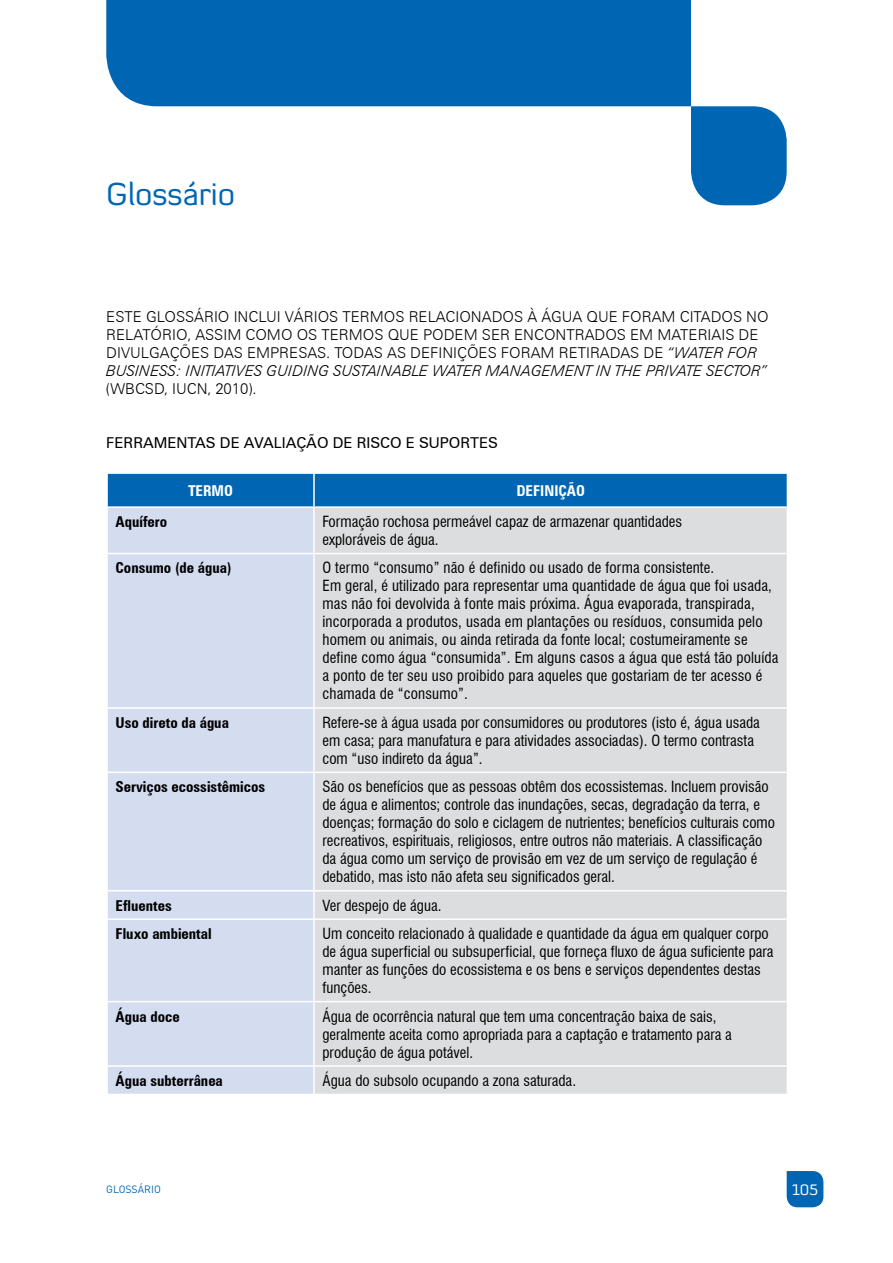
<style>
.page{position:relative;width:893px;height:1263px;background:#fff}
.page>*{position:absolute;margin:0;border:0;box-sizing:border-box;transform-origin:0 0}
.t1{font:31.5px "Diavlo";color:#0066b3}
.t2{font:condensed 15px/18px "Swiss 721 BT";color:#000}
.t3{font:300 15px/18px "Zurich BT";color:#000}
.t4{font:700 condensed 15px "Zurich BT";color:#000}
.t5{font:15px "Zurich BT";color:#000}
.t6{font:700 condensed 15px "Zurich BT";color:#fff}
.t7{font:15px "Diavlo";color:#fff}
.t8{font:10.5px "DIN";color:#0066b3}
.s1{font-style:italic}
</style>
<div class="page">
<svg style="left:787px;top:1171px;width:36px;height:36px"></svg>
<div style="left:108px;top:474px;width:679px;height:32px;background:#0066b3"></div>
<div style="left:108px;top:508px;width:205px;height:586px;background:#d4dcf0"></div>
<div style="left:315px;top:508px;width:472px;height:586px;background:#dcddde"></div>
<hr style="left:313px;top:474px;width:2px;height:32px;background:#fff">
<hr style="left:106px;top:553px;width:208px;height:1px;background:#fff">
<hr style="left:314px;top:553px;width:473px;height:1px;background:#fff">
<hr style="left:106px;top:707px;width:208px;height:2px;background:#fff">
<hr style="left:314px;top:707px;width:473px;height:2px;background:#fff">
<hr style="left:106px;top:772px;width:208px;height:1px;background:#fff">
<hr style="left:314px;top:772px;width:473px;height:1px;background:#fff">
<hr style="left:106px;top:890px;width:208px;height:1px;background:#fff">
<hr style="left:314px;top:890px;width:473px;height:1px;background:#fff">
<hr style="left:106px;top:918px;width:208px;height:2px;background:#fff">
<hr style="left:314px;top:918px;width:473px;height:2px;background:#fff">
<hr style="left:106px;top:1001px;width:208px;height:1px;background:#fff">
<hr style="left:314px;top:1001px;width:473px;height:1px;background:#fff">
<hr style="left:106px;top:1065px;width:208px;height:2px;background:#fff">
<hr style="left:314px;top:1065px;width:473px;height:2px;background:#fff">
<svg style="left:691px;top:106px;width:96px;height:99px"></svg>
<div style="left:106px;top:0;width:585px;height:106px;background:#0066b3"></div>
<h1 class="t1" style="left:106px;top:175px;width:130px">Glossário</h1>
<p class="t3" style="left:106px;top:308px;width:664px">ESTE GLOSSÁRIO INCLUI VÁRIOS TE RMOS RE LACIONADOS À ÁGUA QUE FORAM CITADOS NO RELATÓRIO, ASSIM COMO OS TERMOS QUE PODEM SER ENCONTRADOS EM MATERIAIS DE DIVULGAÇÕES DAS E MPRESAS. TODAS AS DE FINIÇÕES FORAM RETIRADAS DE <span class="s1">“WATER FOR BUSINESS: INITIATIVES GUIDING SUSTAINABLE WATER MANAGEMENT IN THE PRIVATE SECTOR”</span></p>
<p class="t3" style="left:106px;top:380px;width:16px">(WBCSD</p>
<p class="t3" style="left:164px;top:380px;width:18px">, IUCN</p>
<p class="t3" style="left:207px;top:380px;width:51px">, 2010).</p>
<p class="t5" style="left:106px;top:434px;width:393px">FERRAMENTAS DE AVALIAÇÃO DE RISCO E SUPORTES</p>
<p class="t6" style="left:188px;top:481px;width:10px">TERMO</p>
<p class="t6" style="left:516px;top:481px;width:69px">DEFINIÇÃO</p>
<p class="t4" style="left:116px;top:513px;width:53px">Aquífero</p>
<p class="t2" style="left:322px;top:513px;width:361px">Formação rochosa permeável capaz de armazenar quantidades exploráveis de água.</p>
<p class="t4" style="left:116px;top:559px;width:118px">Consumo (de água)</p>
<p class="t2" style="left:322px;top:559px;width:458px">O termo “consumo” não é definido ou usado de forma consistente.<br>Em geral, é utilizado para representar uma quantidade de água que foi usada, mas não foi devolvida à fonte mais próxima. Água evaporada, transpirada, incorporada a produtos, usada em plantações ou resíduos, consumida pelo homem ou animais, ou ainda retirada da fonte local; costumeiramente se define como água “consumida”. Em alguns casos a água que está tão poluída a ponto de ter seu uso proibido para aqueles que gostariam de ter acesso é chamada de “consumo”.</p>
<p class="t4" style="left:116px;top:713px;width:115px">Uso direto da água</p>
<p class="t2" style="left:322px;top:713px;width:439px">Refere-se à água usada por consumidores ou produtores (isto é, água usada em casa; para manufatura e para atividades associadas). O termo contrasta com “uso indireto da água”.</p>
<p class="t4" style="left:116px;top:778px;width:151px">Serviços ecossistêmicos</p>
<p class="t2" style="left:322px;top:778px;width:454px">São os benefícios que as pessoas obtêm dos ecossistemas. Incluem provisão de água e alimentos; controle das inundações, secas, degradação da terra, e doenças; formação do solo e ciclagem de nutrientes; benefícios culturais como recreativos, espirituais, religiosos, entre outros não materiais. A classificação da água como um serviço de provisão em vez de um serviço de regulação é debatido, mas isto não afeta seu significados geral.</p>
<p class="t4" style="left:116px;top:896px;width:58px">Efluentes</p>
<p class="t2" style="left:322px;top:896px;width:120px">Ver despejo de água.</p>
<p class="t4" style="left:116px;top:925px;width:98px">Fluxo ambiental</p>
<p class="t2" style="left:322px;top:925px;width:453px">Um conceito relacionado à qualidade e quantidade da água em qualquer corpo de água superficial ou subsuperficial, que forneça fluxo de água suficiente para manter as funções do ecossistema e os bens e serviços dependentes destas funções.</p>
<p class="t4" style="left:116px;top:1007px;width:66px">Água doce</p>
<p class="t2" style="left:322px;top:1007px;width:411px">Água de ocorrência natural que tem uma concentração baixa de sais, geralmente aceita como apropriada para a captação e tratamento para a produção de água potável.</p>
<p class="t4" style="left:116px;top:1071px;width:109px">Água subterrânea</p>
<p class="t2" style="left:322px;top:1071px;width:255px">Água do subsolo ocupando a zona saturada.</p>
<p class="t8" style="left:106px;top:1182px;width:56px">GLOSSÁRIO</p>
<p class="t7" style="left:792px;top:1180px;width:27px">105</p>
</div>
